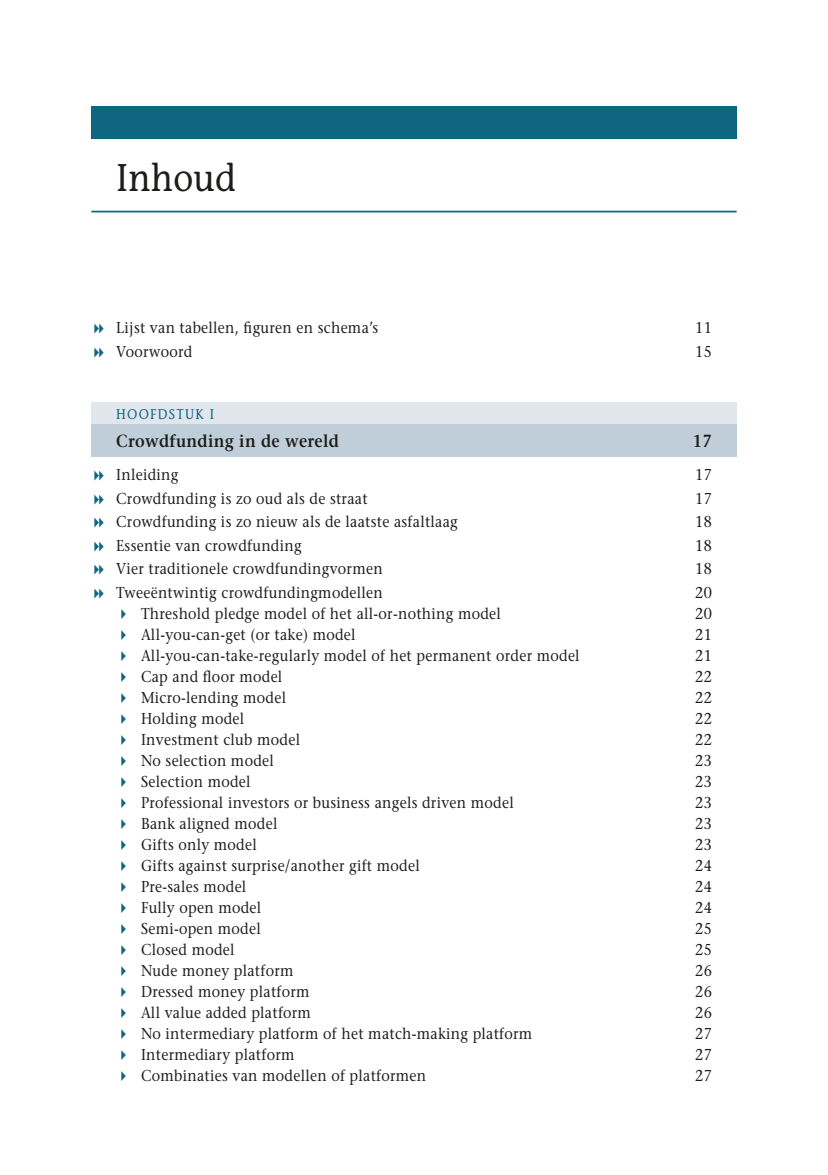
<style>
.page{position:relative;width:828px;height:1175px;background:#fff}
.page>*{position:absolute;margin:0;border:0;box-sizing:border-box;transform-origin:0 0}
.t1{font:500 38.5px "Stone Informal Std";color:#1d1d1b;scale:.9 1}
.t2{font:600 17.5px "Stone Serif Std";letter-spacing:.02em;color:#1d1d1b;scale:.9 1}
.t3{font:500 15.75px "Stone Serif Std";letter-spacing:.02em;color:#1d1d1b;scale:.9 1}
.t4{font:500 14px "Stone Informal Std";letter-spacing:.1em;color:#0f6681;scale:.9 1}
</style>
<div class="page">
<div style="left:91px;top:106px;width:645px;height:33px;background:#0f6681"></div>
<hr style="left:91px;top:211px;width:645px;height:1px;background:#0f6681">
<div style="left:91px;top:402px;width:645px;height:23px;background:#e0e6ec"></div>
<div style="left:91px;top:424px;width:645px;height:33px;background:#bfced8"></div>
<h1 class="t1" style="left:116px;top:155px;width:134px">Inhoud</h1>
<p class="t3" style="left:116px;top:319px;width:293px">Lijst van tabellen, figuren en schema’s</p>
<p class="t3" style="left:695px;top:319px;width:20px">11</p>
<p class="t3" style="left:116px;top:342px;width:86px">Voorwoord</p>
<p class="t3" style="left:695px;top:342px;width:20px">15</p>
<p class="t4" style="left:116px;top:406px;width:111px">HOOFDSTUK I</p>
<p class="t2" style="left:116px;top:430px;width:249px">Crowdfunding in de wereld</p>
<p class="t2" style="left:692px;top:430px;width:23px">17</p>
<p class="t3" style="left:116px;top:466px;width:71px">Inleiding</p>
<p class="t3" style="left:695px;top:466px;width:20px">17</p>
<p class="t3" style="left:116px;top:489px;width:281px">Crowdfunding is zo oud als de straat</p>
<p class="t3" style="left:695px;top:489px;width:20px">17</p>
<p class="t3" style="left:116px;top:513px;width:381px">Crowdfunding is zo nieuw als de laatste asfaltlaag</p>
<p class="t3" style="left:695px;top:513px;width:20px">18</p>
<p class="t3" style="left:116px;top:536px;width:208px">Essentie van crowdfunding</p>
<p class="t3" style="left:695px;top:536px;width:20px">18</p>
<p class="t3" style="left:116px;top:559px;width:297px">Vier traditionele crowdfundingvormen</p>
<p class="t3" style="left:695px;top:559px;width:20px">18</p>
<p class="t3" style="left:116px;top:583px;width:298px">Tweeëntwintig crowdfundingmodellen</p>
<p class="t3" style="left:695px;top:583px;width:20px">20</p>
<p class="t3" style="left:141px;top:604px;width:401px">Threshold pledge model of het all-or-nothing model</p>
<p class="t3" style="left:695px;top:604px;width:20px">20</p>
<p class="t3" style="left:141px;top:625px;width:240px">All-you-can-get (or take) model</p>
<p class="t3" style="left:695px;top:625px;width:20px">21</p>
<p class="t3" style="left:141px;top:646px;width:489px">All-you-can-take-regularly model of het permanent order model</p>
<p class="t3" style="left:695px;top:646px;width:20px">21</p>
<p class="t3" style="left:141px;top:667px;width:158px">Cap and floor model</p>
<p class="t3" style="left:695px;top:667px;width:20px">22</p>
<p class="t3" style="left:141px;top:688px;width:163px">Micro-lending model</p>
<p class="t3" style="left:695px;top:688px;width:20px">22</p>
<p class="t3" style="left:141px;top:709px;width:116px">Holding model</p>
<p class="t3" style="left:695px;top:709px;width:20px">22</p>
<p class="t3" style="left:141px;top:730px;width:178px">Investment club model</p>
<p class="t3" style="left:695px;top:730px;width:20px">22</p>
<p class="t3" style="left:141px;top:751px;width:149px">No selection model</p>
<p class="t3" style="left:695px;top:751px;width:20px">23</p>
<p class="t3" style="left:141px;top:772px;width:123px">Selection model</p>
<p class="t3" style="left:695px;top:772px;width:20px">23</p>
<p class="t3" style="left:141px;top:793px;width:415px">Professional investors or business angels driven model</p>
<p class="t3" style="left:695px;top:793px;width:20px">23</p>
<p class="t3" style="left:141px;top:814px;width:153px">Bank aligned model</p>
<p class="t3" style="left:695px;top:814px;width:20px">23</p>
<p class="t3" style="left:141px;top:835px;width:130px">Gifts only model</p>
<p class="t3" style="left:695px;top:835px;width:20px">23</p>
<p class="t3" style="left:141px;top:856px;width:311px">Gifts against surprise/another gift model</p>
<p class="t3" style="left:695px;top:856px;width:20px">24</p>
<p class="t3" style="left:141px;top:877px;width:119px">Pre-sales model</p>
<p class="t3" style="left:695px;top:877px;width:20px">24</p>
<p class="t3" style="left:141px;top:898px;width:135px">Fully open model</p>
<p class="t3" style="left:695px;top:898px;width:20px">24</p>
<p class="t3" style="left:141px;top:919px;width:135px">Semi-open model</p>
<p class="t3" style="left:695px;top:919px;width:20px">25</p>
<p class="t3" style="left:141px;top:940px;width:105px">Closed model</p>
<p class="t3" style="left:695px;top:940px;width:20px">25</p>
<p class="t3" style="left:141px;top:961px;width:171px">Nude money platform</p>
<p class="t3" style="left:695px;top:961px;width:20px">26</p>
<p class="t3" style="left:141px;top:982px;width:189px">Dressed money platform</p>
<p class="t3" style="left:695px;top:982px;width:20px">26</p>
<p class="t3" style="left:141px;top:1003px;width:190px">All value added platform</p>
<p class="t3" style="left:695px;top:1003px;width:20px">26</p>
<p class="t3" style="left:141px;top:1024px;width:436px">No intermediary platform of het match-making platform</p>
<p class="t3" style="left:695px;top:1024px;width:20px">27</p>
<p class="t3" style="left:141px;top:1045px;width:172px">Intermediary platform</p>
<p class="t3" style="left:695px;top:1045px;width:20px">27</p>
<p class="t3" style="left:141px;top:1066px;width:318px">Combinaties van modellen of platformen</p>
<p class="t3" style="left:695px;top:1066px;width:20px">27</p>
</div>
